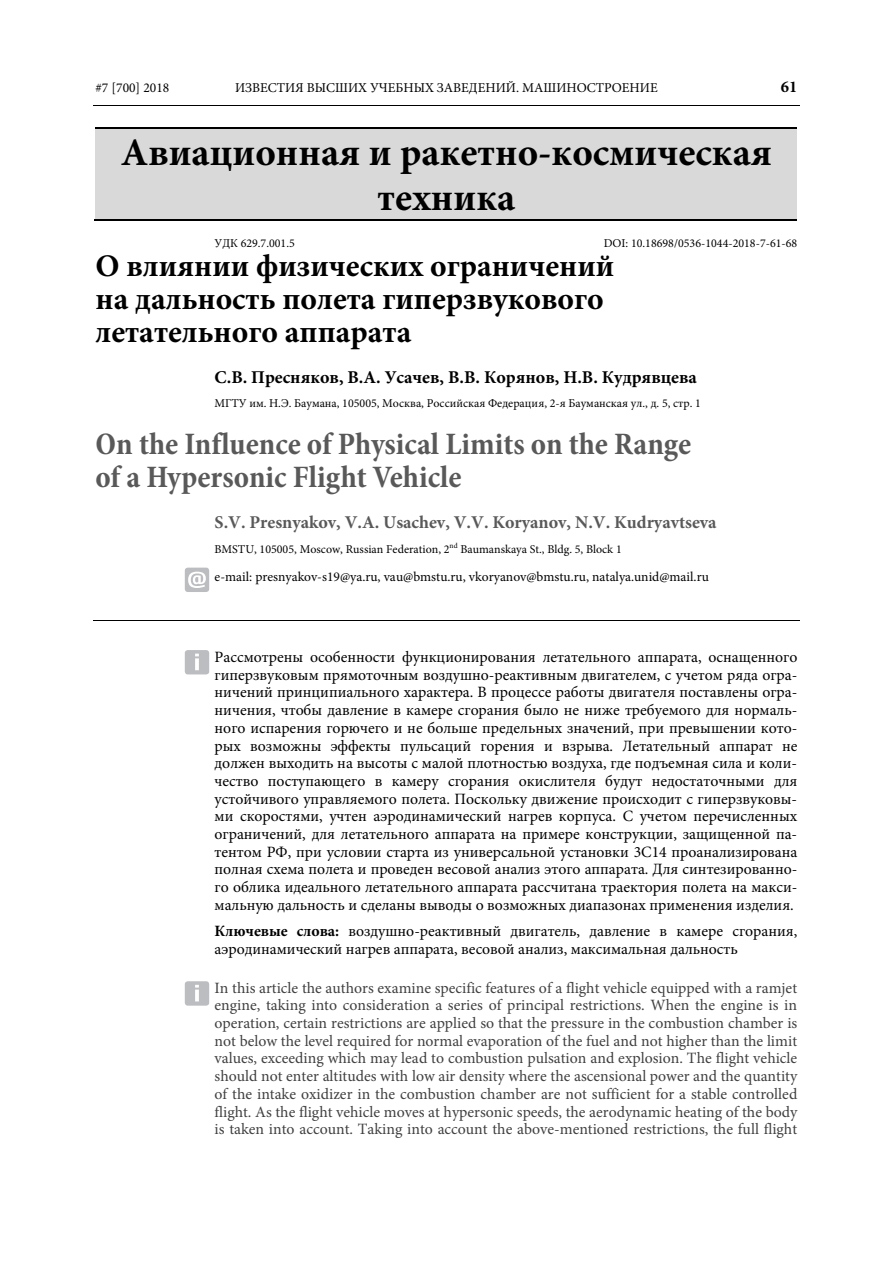
<style>
.page{position:relative;width:893px;height:1263px;background:#fff}
.page>*{position:absolute;margin:0;border:0;box-sizing:border-box;transform-origin:0 0}
.t1{font:700 39px/45px "Minion Pro";color:#000;text-align:center}
.t2{font:700 31.5px/33px "Minion Pro";color:#000}
.t3{font:700 condensed 31.5px/33px "Minion Pro";color:#595959}
.t4{font:700 18px "Minion Pro";color:#595959}
.t5{font:700 18px "Minion Pro";color:#000}
.t6{font:700 16.5px "Minion Pro";color:#000}
.t7{font:15.75px/17.7px "Minion Pro";color:#000;text-align:justify}
.t8{font:15.75px/17.7px "Minion Pro";color:#404040;text-align:justify}
.t9{font:13.5px "Minion Pro";color:#000}
.t10{font:12px "Minion Pro";color:#000}
.s1{font-weight:700}
</style>
<div class="page">
<hr style="left:93px;top:105px;width:706px;height:1px;background:#000">
<div style="left:95px;top:129px;width:702px;height:90px;background:#d9d9d9"></div>
<hr style="left:95px;top:128px;width:702px;height:1px;background:#000">
<hr style="left:94px;top:219px;width:703px;height:2px;background:#000">
<hr style="left:93px;top:620px;width:706px;height:1px;background:#000">
<div style="left:185px;top:568px;width:24px;height:24px;background:#bcbdc0;border-radius:3px"></div>
<svg style="left:188px;top:572px;width:18px;height:16px"></svg>
<div style="left:185px;top:650px;width:24px;height:24px;background:#bcbdc0;border-radius:3px"></div>
<svg style="left:195px;top:658px;width:4px;height:12px"></svg>
<div style="left:185px;top:981px;width:24px;height:25px;background:#bcbdc0;border-radius:3px"></div>
<hr style="left:195px;top:990px;width:4px;height:11px;background:#fff">
<svg style="left:195px;top:985px;width:4px;height:3px"></svg>
<p class="t9" style="left:95px;top:82px;width:75px">#7 [700] 2018</p>
<p class="t9" style="left:235px;top:82px;width:424px">ИЗВЕСТИЯ ВЫСШИХ УЧЕБНЫХ ЗАВЕДЕНИЙ. МАШИНОСТРОЕНИЕ</p>
<p class="t6" style="left:781px;top:80px;width:18px">61</p>
<h1 class="t1" style="left:121px;top:134px;width:653px">Авиационная и ракетно-космическая техника</h1>
<p class="t10" style="left:215px;top:238px;width:82px">УДК 629.7.001.5</p>
<p class="t10" style="left:604px;top:238px;width:195px">DOI: 10.18698/0536-1044-2018-7-61-68</p>
<h2 class="t2" style="left:95px;top:252px;width:520px">О влиянии физических ограничений на дальность полета гиперзвукового летательного аппарата</h2>
<p class="t5" style="left:215px;top:370px;width:484px">С.В. Пресняков, В.А. Усачев, В.В. Корянов, Н.В. Кудрявцева</p>
<p class="t10" style="left:215px;top:398px;width:488px">МГТУ им. Н.Э. Баумана, 105005, Москва, Российская Федерация, 2-я Бауманская ул., д. 5, стр. 1</p>
<h2 class="t3" style="left:95px;top:427px;width:597px">On the Influence of Physical Limits on the Range of a Hypersonic Flight Vehicle</h2>
<p class="t4" style="left:215px;top:515px;width:504px">S.V. Presnyakov, V.A. Usachev, V.V. Koryanov, N.V. Kudryavtseva</p>
<p class="t10" style="left:215px;top:544px;width:409px">BMSTU, 105005, Moscow, Russian Federation, 2<sup>nd</sup> Baumanskaya St., Bldg. 5, Block 1</p>
<p class="t9" style="left:215px;top:572px;width:496px">e-mail: presnyakov-s19@ya.ru, vau@bmstu.ru, vkoryanov@bmstu.ru, natalya.unid@mail.ru</p>
<p class="t7" style="left:215px;top:649px;width:584px">Рассмотрены особенности функционирования летательного аппарата, оснащенного гиперзвуковым прямоточным воздушно-реактивным двигателем, с учетом ряда огра&shy;ничений принципиального характера. В процессе работы двигателя поставлены огра&shy;ничения, чтобы давление в камере сгорания было не ниже требуемого для нормаль&shy;ного испарения горючего и не больше предельных значений, при превышении кото&shy;рых возможны эффекты пульсаций горения и взрыва. Летательный аппарат не должен выходить на высоты с малой плотностью воздуха, где подъемная сила и коли&shy;чество поступающего в камеру сгорания окислителя будут недостаточными для устойчивого управляемого полета. Поскольку движение происходит с гиперзвуковы&shy;ми скоростями, учтен аэродинамический нагрев корпуса. С учетом перечисленных ограничений, для летательного аппарата на примере конструкции, защищенной па&shy;тентом РФ, при условии старта из универсальной установки 3С14 проанализирована полная схема полета и проведен весовой анализ этого аппарата. Для синтезированно&shy;го облика идеального летательного аппарата рассчитана траектория полета на макси&shy;мальную дальность и сделаны выводы о возможных диапазонах применения изделия.</p>
<p class="t7" style="left:215px;top:923px;width:584px"><span class="s1">Ключевые слова:</span> воздушно-реактивный двигатель, давление в камере сгорания, аэродинамический нагрев аппарата, весовой анализ, максимальная дальность</p>
<p class="t8" style="left:215px;top:980px;width:584px">In this article the authors examine specific features of a flight vehicle equipped with a ramjet engine, taking into consideration a series of principal restrictions. When the engine is in operation, certain restrictions are applied so that the pressure in the combustion chamber is not below the level required for normal evaporation of the fuel and not higher than the limit values, exceeding which may lead to combustion pulsation and explosion. The flight vehicle should not enter altitudes with low air density where the ascensional power and the quantity of the intake oxidizer in the combustion chamber are not sufficient for a stable controlled flight. As the flight vehicle moves at hypersonic speeds, the aerodynamic heating of the body is taken into account. Taking into account the above-mentioned restrictions, the full flight</p>
</div>
